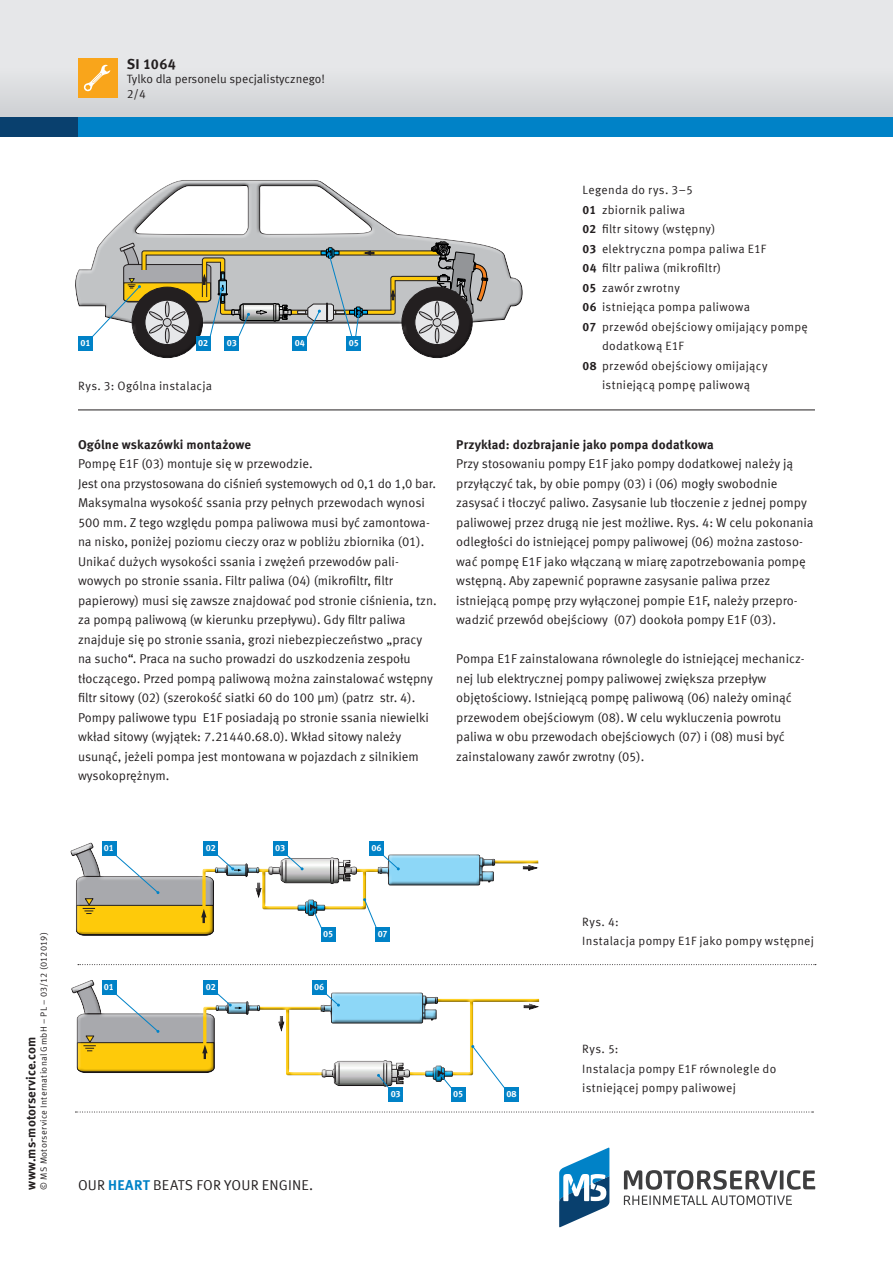
<style>
.page{position:relative;width:893px;height:1263px;background:#fff}
.page>*{position:absolute;margin:0;border:0;box-sizing:border-box;transform-origin:0 0}
.t1{font:14.25px "Meta Offc Pro Norm";letter-spacing:.01em;color:#231f20}
.t2{font:700 14.25px "Meta Offc Pro";letter-spacing:.02em;color:#231f20}
.t3{font:12.75px/19.5px "Meta Offc Pro Norm";color:#231f20}
.t4{font:700 12.75px "Meta Offc Pro";letter-spacing:.01em;color:#231f20}
.t5{font:12px/19.5px "Meta Offc Pro Norm";letter-spacing:.02em;color:#231f20}
.t6{font:12px "Meta Offc Pro Norm";color:#231f20}
.t7{font:9px "Meta Offc Pro Norm";letter-spacing:.03em;color:#231f20}
.t8{font:700 9px "Meta Offc Pro";letter-spacing:-.025em;color:#fff}
.s1{font-family:"Meta Offc Pro";font-weight:700}
.s2{font-family:"Meta Offc Pro";font-weight:700;color:#0082c7}
</style>
<div class="page">
<svg style="left:559px;top:1147px;width:50px;height:80px"></svg>
<svg style="left:624px;top:1170px;width:191px;height:35px"></svg>
<div style="left:0;top:0;width:893px;height:127px;background:#e6e7e9"></div>
<div style="left:0;top:68px;width:893px;height:49px;background:#dadbde"></div>
<div style="left:0;top:117px;width:893px;height:19px;background:#09406e"></div>
<div style="left:78px;top:117px;width:815px;height:19px;background:#0082c7"></div>
<div style="left:78px;top:58px;width:39px;height:39px;background:#f9a51b"></div>
<svg style="left:83px;top:64px;width:27px;height:28px"></svg>
<div style="left:75px;top:183px;width:452px;height:176px;background:#231f20;opacity:.5"></div>
<svg style="left:82px;top:241px;width:406px;height:109px"></svg>
<hr style="left:78px;top:410px;width:737px;height:1px;background:#231f20">
<div style="left:78px;top:336px;width:15px;height:15px;background:#0082c7"></div>
<div style="left:196px;top:336px;width:15px;height:15px;background:#0082c7"></div>
<div style="left:225px;top:336px;width:14px;height:15px;background:#0082c7"></div>
<div style="left:293px;top:336px;width:14px;height:15px;background:#0082c7"></div>
<div style="left:347px;top:336px;width:14px;height:15px;background:#0082c7"></div>
<div style="left:204px;top:841px;width:14px;height:15px;background:#0082c7"></div>
<div style="left:321px;top:927px;width:14px;height:14px;background:#0082c7"></div>
<div style="left:375px;top:927px;width:15px;height:14px;background:#0082c7"></div>
<svg style="left:78px;top:964px;width:738px;height:1px"></svg>
<svg style="left:75px;top:1112px;width:738px;height:1px"></svg>
<div style="left:451px;top:1087px;width:15px;height:15px;background:#0082c7"></div>
<div style="left:504px;top:1087px;width:15px;height:15px;background:#0082c7"></div>
<div style="left:102px;top:841px;width:14px;height:15px;background:#0082c7"></div>
<div style="left:273px;top:841px;width:15px;height:15px;background:#0082c7"></div>
<svg style="left:71px;top:842px;width:468px;height:95px"></svg>
<div style="left:369px;top:841px;width:15px;height:15px;background:#0082c7"></div>
<svg style="left:71px;top:980px;width:469px;height:108px"></svg>
<div style="left:388px;top:1087px;width:15px;height:15px;background:#0082c7"></div>
<p class="t2" style="left:127px;top:53px;width:51px">SI 1064</p>
<p class="t5" style="left:127px;top:83px;width:21px">2/4</p>
<p class="t6" style="left:127px;top:70px;width:200px">Tylko dla personelu specjalistycznego!</p>
<p class="t7" style="left:37px;top:1189px;width:259px;rotate:-90deg">© MS Motorservice International GmbH – PL – 03/12 (012019)</p>
<p class="t4" style="left:21px;top:1189px;width:154px;rotate:-90deg">www.ms-motorservice.com</p>
<p class="t8" style="left:81px;top:336px;width:12px">01</p>
<p class="t8" style="left:198px;top:336px;width:12px">02</p>
<p class="t8" style="left:227px;top:336px;width:12px">03</p>
<p class="t8" style="left:295px;top:336px;width:12px">04</p>
<p class="t8" style="left:349px;top:336px;width:12px">05</p>
<p class="t5" style="left:78px;top:375px;width:136px">Rys. 3: Ogólna instalacja</p>
<p class="t4" style="left:78px;top:434px;width:175px">Ogólne wskazówki montażowe</p>
<p class="t3" style="left:78px;top:453px;width:360px">Pompę E1F (03) montuje się w przewodzie.<br>Jest ona przystosowana do ciśnień systemowych od 0,1 do 1,0 bar.<br>Maksymalna wysokość ssania przy pełnych przewodach wynosi 500 mm. Z tego względu pompa paliwowa musi być zamontowa&shy;na nisko, poniżej poziomu cieczy oraz w pobliżu zbiornika (01).<br>Unikać dużych wysokości ssania i zwężeń przewodów pali&shy;wowych po stronie ssania. Filtr paliwa (04) (mikrofiltr, filtr papierowy) musi się zawsze znajdować pod stronie ciśnienia, tzn. za pompą paliwową (w kierunku przepływu). Gdy filtr paliwa znajduje się po stronie ssania, grozi niebezpieczeństwo „pracy na sucho“. Praca na sucho prowadzi do uszkodzenia zespołu tłoczącego. Przed pompą paliwową można zainstalować wstępny filtr sitowy (02) (szerokość siatki 60 do 100 µm) (patrz str. 4).<br>Pompy paliwowe typu E1F posiadają po stronie ssania niewielki wkład sitowy (wyjątek: 7.21440.68.0). Wkład sitowy należy usunąć, jeżeli pompa jest montowana w pojazdach z silnikiem wysokoprężnym.</p>
<p class="t5" style="left:583px;top:180px;width:112px">Legenda do rys. 3–5</p>
<p class="t5" style="left:583px;top:199px;width:104px"><span class="s1">01</span> zbiornik paliwa</p>
<p class="t5" style="left:583px;top:219px;width:134px"><span class="s1">02</span> filtr sitowy (wstępny)</p>
<p class="t5" style="left:583px;top:238px;width:185px"><span class="s1">03</span> elektryczna pompa paliwa E1F</p>
<p class="t5" style="left:583px;top:258px;width:140px"><span class="s1">04</span> filtr paliwa (mikrofiltr)</p>
<p class="t5" style="left:583px;top:277px;width:99px"><span class="s1">05</span> zawór zwrotny</p>
<p class="t5" style="left:583px;top:297px;width:169px"><span class="s1">06</span> istniejąca pompa paliwowa</p>
<p class="t5" style="left:583px;top:316px;width:227px"><span class="s1">07</span> przewód obejściowy omijający pompę</p>
<p class="t5" style="left:602px;top:336px;width:83px">dodatkową E1F</p>
<p class="t5" style="left:583px;top:355px;width:186px"><span class="s1">08</span> przewód obejściowy omijający</p>
<p class="t5" style="left:602px;top:375px;width:150px">istniejącą pompę paliwową</p>
<p class="t4" style="left:456px;top:434px;width:259px">Przykład: dozbrajanie jako pompa dodatkowa</p>
<p class="t3" style="left:456px;top:453px;width:359px">Przy stosowaniu pompy E1F jako pompy dodatkowej należy ją przyłączyć tak, by obie pompy (03) i (06) mogły swobodnie zasysać i tłoczyć paliwo. Zasysanie lub tłoczenie z jednej pompy paliwowej przez drugą nie jest możliwe. Rys. 4: W celu pokonania odległości do istniejącej pompy paliwowej (06) można zastoso&shy;wać pompę E1F jako włączaną w miarę zapotrzebowania pompę wstępną. Aby zapewnić poprawne zasysanie paliwa przez istniejącą pompę przy wyłączonej pompie E1F, należy przepro&shy;wadzić przewód obejściowy (07) dookoła pompy E1F (03).</p>
<p class="t3" style="left:456px;top:648px;width:350px">Pompa E1F zainstalowana równolegle do istniejącej mechanicz&shy;nej lub elektrycznej pompy paliwowej zwiększa przepływ objętościowy. Istniejącą pompę paliwową (06) należy ominąć przewodem obejściowym (08). W celu wykluczenia powrotu paliwa w obu przewodach obejściowych (07) i (08) musi być zainstalowany zawór zwrotny (05).</p>
<p class="t8" style="left:104px;top:841px;width:12px">01</p>
<p class="t8" style="left:275px;top:841px;width:12px">03</p>
<p class="t8" style="left:371px;top:841px;width:12px">06</p>
<p class="t8" style="left:206px;top:841px;width:12px">02</p>
<p class="t8" style="left:323px;top:926px;width:12px">05</p>
<p class="t8" style="left:378px;top:926px;width:12px">07</p>
<p class="t8" style="left:104px;top:980px;width:12px">01</p>
<p class="t8" style="left:314px;top:980px;width:12px">06</p>
<p class="t8" style="left:206px;top:980px;width:12px">02</p>
<p class="t8" style="left:391px;top:1087px;width:12px">03</p>
<p class="t8" style="left:453px;top:1087px;width:12px">05</p>
<p class="t8" style="left:507px;top:1087px;width:12px">08</p>
<p class="t5" style="left:582px;top:911px;width:233px">Rys. 4:<br>Instalacja pompy E1F jako pompy wstępnej</p>
<p class="t5" style="left:582px;top:1038px;width:196px">Rys. 5:<br>Instalacja pompy E1F równolegle do istniejącej pompy paliwowej</p>
<p class="t1" style="left:78px;top:1174px;width:237px">OUR <span class="s2">HEART</span> BEATS FOR YOUR ENGINE.</p>
</div>
